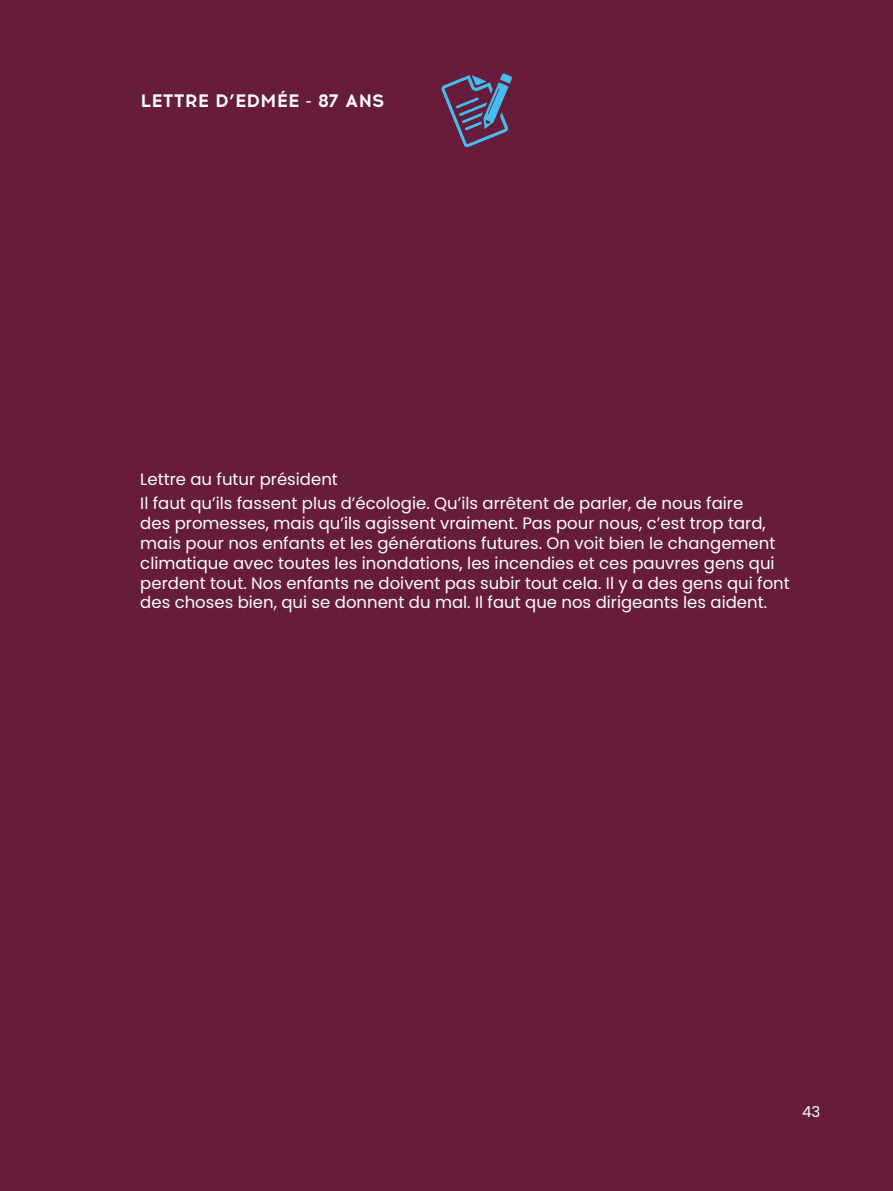
<style>
.page{position:relative;width:893px;height:1191px;background:#671c3c}
.page>*{position:absolute;margin:0;border:0;box-sizing:border-box;transform-origin:0 0}
.t1{font:700 18px "Acrom";letter-spacing:.01em;color:#fff}
.t2{font:16.5px/19.8px "Poppins";color:#fff}
.t3{font:15px "Poppins";color:#fff}
</style>
<div class="page">
<svg style="left:441px;top:73px;width:71px;height:75px"></svg>
<p class="t1" style="left:140px;top:88px;width:246px">LETTRE D’EDMÉE - 87 ANS</p>
<p class="t2" style="left:140px;top:467px;width:604px;line-height:24px">Lettre au futur président<br>Il faut qu’ils fassent plus d’écologie. Qu’ils arrêtent de parler, de nous faire</p>
<p class="t2" style="left:140px;top:513px;width:651px">des promesses, mais qu’ils agissent vraiment. Pas pour nous, c’est trop tard, mais pour nos enfants et les générations futures. On voit bien le changement climatique avec toutes les inondations, les incendies et ces pauvres gens qui perdent tout. Nos enfants ne doivent pas subir tout cela. Il y a des gens qui font des choses bien, qui se donnent du mal. Il faut que nos dirigeants les aident.</p>
<p class="t3" style="left:802px;top:1103px;width:20px">43</p>
</div>
